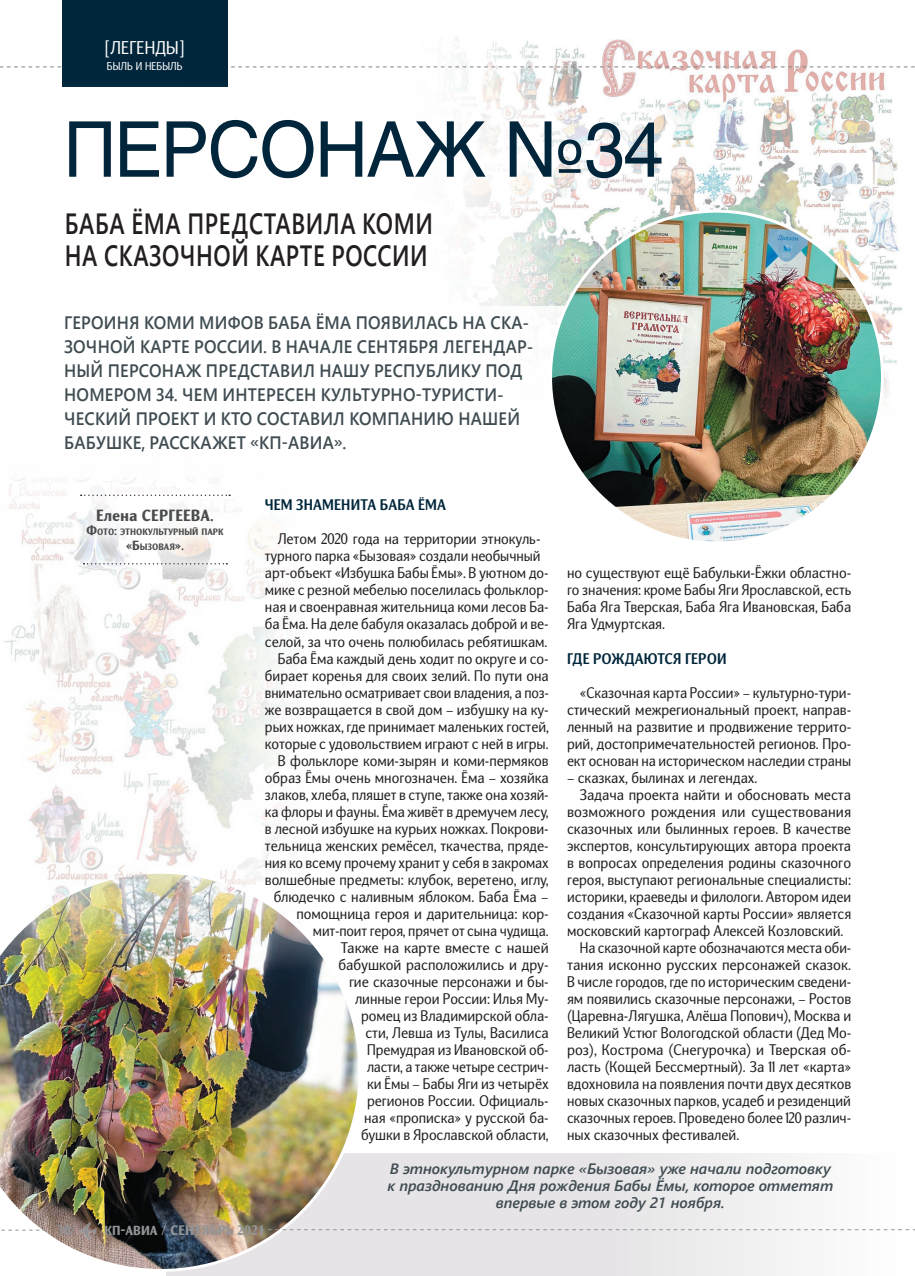
<style>
.page{position:relative;width:915px;height:1276px;background:#fff}
.page>*{position:absolute;margin:0;border:0;box-sizing:border-box;transform-origin:0 0}
.t1{font:76.2px "Helios";letter-spacing:-.02em;color:#01263b;scale:.95 1}
.t2{font:600 29.25px/31px "Segoe UI";letter-spacing:.025em;color:#231f20;scale:.78 1}
.t3{font:600 18px/24px "Segoe UI";letter-spacing:.015em;color:#3f4c52;scale:.92 1}
.t4{font:18px "Nat Grotesk";letter-spacing:.01em;color:#fff}
.t5{font:900 15.9px "Nat Grotesk";letter-spacing:.01em;color:#4b4c4d}
.t6{font:15px/17px "Nat Grotesk";color:#231f20;text-align:justify}
.t7{font:italic 600 15px/17px "Segoe UI";color:#3f4c52;text-align:center}
.t8{font:700 15px "Nat Grotesk";letter-spacing:.005em;color:#01263b}
.t9{font:900 13.5px "Nat Grotesk";letter-spacing:.01em;color:#939598}
.t10{font:11.1px "Nat Grotesk";letter-spacing:.01em;color:#fff}
.t11{font:900 9px/14.4px "Nat Grotesk";color:#4b4c4d;text-align:center}
.s1{font-style:inherit}
.s2{font-size:12.9px}
.s3{font-size:12.75px}
.s4{font-size:16.5px}
</style>
<div class="page">
<img style="left:4px;top:477px;width:280px;height:392px">
<div style="left:166px;top:1153px;width:748px;height:123px;background:linear-gradient(to right,#e0dde0,#f6f6f6)"></div>
<img style="left:383px;top:37px;width:531px;height:362px">
<svg style="left:0;top:66px;width:914px;height:1px"></svg>
<div style="left:62px;top:0;width:166px;height:86px;background:#01263b"></div>
<img style="left:0;top:869px;width:362px;height:404px">
<div style="left:25px;top:77px;width:679px;height:144px;background:#fff"></div>
<div style="left:2px;top:306px;width:618px;height:170px;background:#fff"></div>
<img style="left:550px;top:211px;width:332px;height:332px;border-radius:166px">
<div style="left:65px;top:479px;width:180px;height:101px;background:#fff;opacity:.75"></div>
<svg style="left:81px;top:494px;width:149px;height:2px"></svg>
<svg style="left:83px;top:563px;width:144px;height:1px"></svg>
<svg style="left:261px;top:1229px;width:653px;height:1px"></svg>
<svg style="left:1px;top:1229px;width:52px;height:1px"></svg>
<img style="left:77px;top:1218px;width:23px;height:23px">
<p class="t4" style="left:104px;top:37px;width:82px">[ЛЕГЕНДЫ]</p>
<p class="t10" style="left:107px;top:60px;width:77px">БЫЛЬ И НЕБЫЛЬ</p>
<h1 class="t1" style="left:64px;top:104px;width:633px">ПЕРСОНАЖ №34</h1>
<h2 class="t2" style="left:65px;top:206px;width:473px">БАБА ЁМА ПРЕДСТАВИЛА КОМИ<br>НА СКАЗОЧНОЙ КАРТЕ РОССИИ</h2>
<p class="t3" style="left:64px;top:309px;width:511px">ГЕРОИНЯ КОМИ МИФОВ БАБА ËМА ПОЯВИЛАСЬ НА СКА-ЗОЧНОЙ КАРТЕ РОССИИ. В НАЧАЛЕ СЕНТЯБРЯ ЛЕГЕНДАР-НЫЙ ПЕРСОНАЖ ПРЕДСТАВИЛ НАШУ РЕСПУБЛИКУ ПОД НОМЕРОМ 34. ЧЕМ ИНТЕРЕСЕН КУЛЬТУРНО-ТУРИСТИ-ЧЕСКИЙ ПРОЕКТ И КТО СОСТАВИЛ КОМПАНИЮ НАШЕЙ БАБУШКЕ, РАССКАЖЕТ «КП-АВИА».</p>
<p class="t5" style="left:96px;top:506px;width:119px">Елена СЕРГЕЕВА<span class="s1">.</span></p>
<p class="t11" style="left:86px;top:525px;width:139px"><span class="s2">Ф</span>ото<span class="s2">:</span> этнокультурный парк <span class="s2">«Б</span>ызовая<span class="s2">».</span></p>
<p class="t8" style="left:265px;top:496px;width:183px">ЧЕМ ЗНАМЕНИТА БАБА ЁМА</p>
<p class="t6" style="left:277px;top:531px;width:264px">Летом 2020 года на территории этнокуль-</p>
<p class="t6" style="left:265px;top:548px;width:277px">турного парка «Бызовая» создали необычный</p>
<p class="t6" style="left:265px;top:565px;width:285px">арт-объект «Избушка Бабы Ёмы». В уютном до-</p>
<p class="t6" style="left:265px;top:582px;width:285px">мике с резной мебелью поселилась фольклор-</p>
<p class="t6" style="left:265px;top:599px;width:285px">ная и своенравная жительница коми лесов Ба-</p>
<p class="t6" style="left:265px;top:616px;width:285px">ба Ёма. На деле бабуля оказалась доброй и ве-</p>
<p class="t6" style="left:265px;top:633px;width:284px">селой, за что очень полюбилась ребятишкам.</p>
<p class="t6" style="left:277px;top:650px;width:272px">Баба Ёма каждый день ходит по округе и со-</p>
<p class="t6" style="left:265px;top:667px;width:285px">бирает коренья для своих зелий. По пути она</p>
<p class="t6" style="left:265px;top:684px;width:285px">внимательно осматривает свои владения, а поз-</p>
<p class="t6" style="left:265px;top:701px;width:285px">же возвращается в свой дом – избушку на ку-</p>
<p class="t6" style="left:265px;top:718px;width:285px">рьих ножках, где принимает маленьких гостей,</p>
<p class="t6" style="left:265px;top:735px;width:285px">которые с удовольствием играют с ней в игры.</p>
<p class="t6" style="left:277px;top:752px;width:272px">В фольклоре коми-зырян и коми-пермяков</p>
<p class="t6" style="left:265px;top:769px;width:285px">образ Ёмы очень многозначен. Ёма – хозяйка</p>
<p class="t6" style="left:265px;top:786px;width:285px">злаков, хлеба, пляшет в ступе, также она хозяй-</p>
<p class="t6" style="left:265px;top:803px;width:285px">ка флоры и фауны. Ёма живёт в дремучем лесу,</p>
<p class="t6" style="left:265px;top:820px;width:285px">в лесной избушке на курьих ножках. Покрови-</p>
<p class="t6" style="left:265px;top:837px;width:285px">тельница женских ремёсел, ткачества, пряде-</p>
<p class="t6" style="left:265px;top:854px;width:285px">ния ко всему прочему хранит у себя в закромах</p>
<p class="t6" style="left:265px;top:871px;width:285px">волшебные предметы: клубок, веретено, иглу,</p>
<p class="t6" style="left:274px;top:888px;width:276px">блюдечко с наливным яблоком. Баба Ёма –</p>
<p class="t6" style="left:296px;top:905px;width:253px">помощница героя и дарительница: кор-</p>
<p class="t6" style="left:313px;top:922px;width:237px">мит-поит героя, прячет от сына чудища.</p>
<p class="t6" style="left:340px;top:939px;width:209px">Также на карте вместе с нашей</p>
<p class="t6" style="left:338px;top:956px;width:211px">бабушкой расположились и дру-</p>
<p class="t6" style="left:349px;top:973px;width:201px">гие сказочные персонажи и бы-</p>
<p class="t6" style="left:355px;top:990px;width:195px">линные герои России: Илья Му-</p>
<p class="t6" style="left:361px;top:1007px;width:189px">ромец из Владимирской обла-</p>
<p class="t6" style="left:365px;top:1024px;width:184px">сти, Левша из Тулы, Василиса</p>
<p class="t6" style="left:367px;top:1041px;width:183px">Премудрая из Ивановской об-</p>
<p class="t6" style="left:367px;top:1058px;width:183px">ласти, а также четыре сестрич-</p>
<p class="t6" style="left:367px;top:1075px;width:183px">ки Ёмы – Бабы Яги из четырёх</p>
<p class="t6" style="left:367px;top:1092px;width:183px">регионов России. Официаль-</p>
<p class="t6" style="left:364px;top:1109px;width:186px">ная «прописка» у русской ба-</p>
<p class="t6" style="left:361px;top:1126px;width:189px">бушки в Ярославской области,</p>
<p class="t6" style="left:567px;top:565px;width:285px">но существуют ещё Бабульки-Ёжки областно&shy;го значения: кроме Бабы Яги Ярославской, есть Баба Яга Тверская, Баба Яга Ивановская, Баба Яга Удмуртская.</p>
<p class="t8" style="left:567px;top:649px;width:161px">ГДЕ РОЖДАЮТСЯ ГЕРОИ</p>
<p class="t6" style="left:567px;top:684px;width:286px;text-indent:13px">«Сказочная карта России» – культурно-тури&shy;стический межрегиональный проект, направ&shy;ленный на развитие и продвижение террито&shy;рий, достопримечательностей регионов. Про&shy;ект основан на историческом наследии страны</p>
<p class="t6" style="left:567px;top:769px;width:192px">– сказках, былинах и легендах.</p>
<p class="t6" style="left:579px;top:786px;width:272px">Задача проекта найти и обосновать места</p>
<p class="t6" style="left:567px;top:803px;width:285px">возможного рождения или существования</p>
<p class="t6" style="left:567px;top:820px;width:285px">сказочных или былинных героев. В качестве</p>
<p class="t6" style="left:567px;top:837px;width:285px">экспертов, консультирующих автора проекта</p>
<p class="t6" style="left:567px;top:854px;width:285px">в вопросах определения родины сказочного</p>
<p class="t6" style="left:567px;top:871px;width:285px">героя, выступают региональные специалисты:</p>
<p class="t6" style="left:567px;top:888px;width:285px">историки, краеведы и филологи. Автором идеи</p>
<p class="t6" style="left:567px;top:905px;width:285px">создания «Сказочной карты России» является</p>
<p class="t6" style="left:567px;top:922px;width:278px">московский картограф Алексей Козловский.</p>
<p class="t6" style="left:579px;top:939px;width:273px">На сказочной карте обозначаются места оби-</p>
<p class="t6" style="left:567px;top:956px;width:285px">тания исконно русских персонажей сказок.</p>
<p class="t6" style="left:567px;top:973px;width:285px">В числе городов, где по историческим сведени-</p>
<p class="t6" style="left:567px;top:990px;width:285px">ям появились сказочные персонажи, – Ростов</p>
<p class="t6" style="left:567px;top:1007px;width:285px">(Царевна-Лягушка, Алёша Попович), Москва и</p>
<p class="t6" style="left:567px;top:1024px;width:285px">Великий Устюг Вологодской области (Дед Мо-</p>
<p class="t6" style="left:567px;top:1041px;width:285px">роз), Кострома (Снегурочка) и Тверская об-</p>
<p class="t6" style="left:567px;top:1058px;width:285px">ласть (Кощей Бессмертный). За 11 лет «карта»</p>
<p class="t6" style="left:567px;top:1075px;width:285px">вдохновила на появления почти двух десятков</p>
<p class="t6" style="left:567px;top:1092px;width:285px">новых сказочных парков, усадеб и резиденций</p>
<p class="t6" style="left:567px;top:1109px;width:285px">сказочных героев. Проведено более 120 различ-</p>
<p class="t6" style="left:567px;top:1126px;width:174px">ных сказочных фестивалей.</p>
<p class="t9" style="left:57px;top:1222px;width:21px">30/</p>
<p class="t9" style="left:104px;top:1222px;width:162px"><span class="s3">кп</span><span class="s4">-</span><span class="s3">авиа</span> / СЕНТЯБРЬ 2021</p>
<p class="t7" style="left:387px;top:1157px;width:447px">В этнокультурном парке «Бызовая» уже начали подготовку к празднованию Дня рождения Бабы Ëмы, которое отметят впервые в этом году 21 ноября.</p>
</div>
